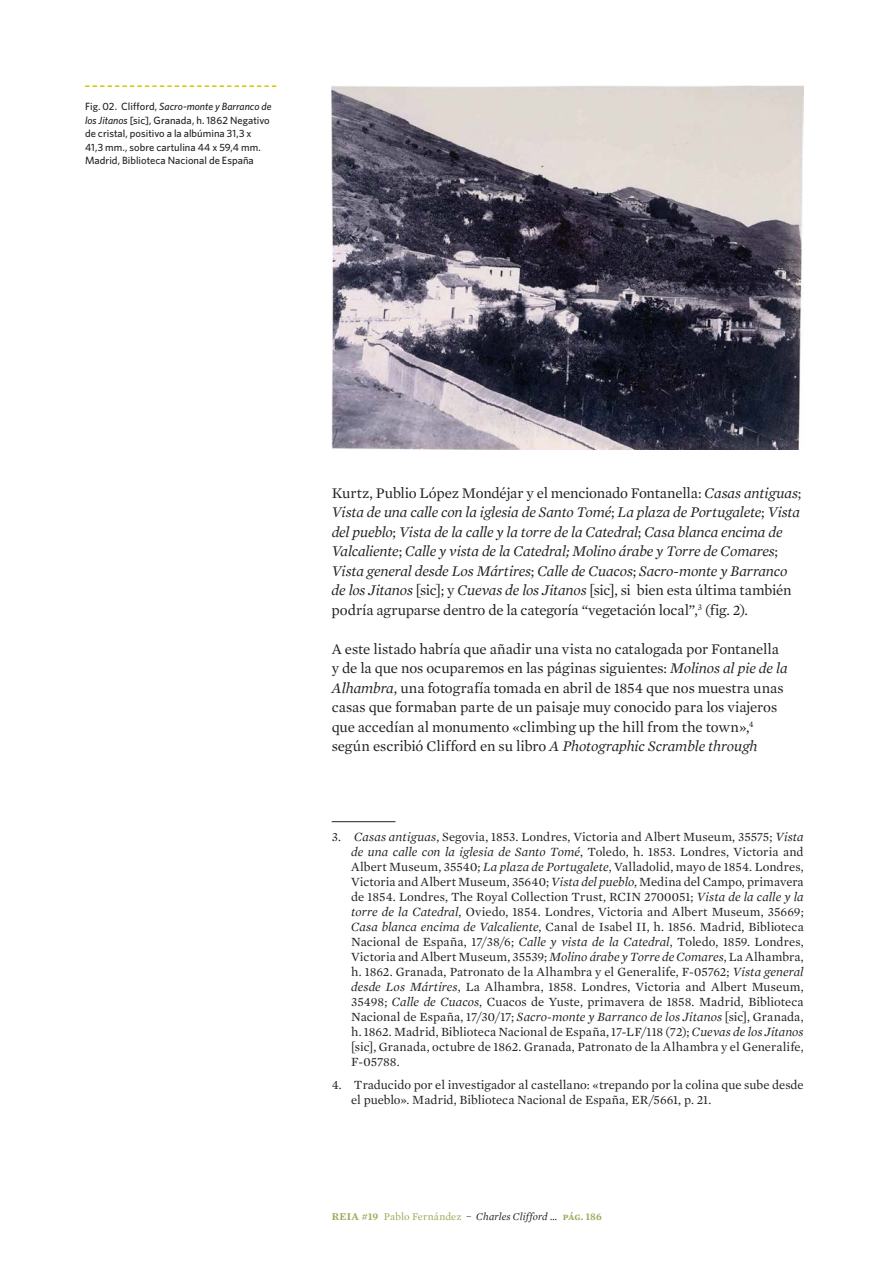
<style>
.page{position:relative;width:893px;height:1263px;background:#fff}
.page>*{position:absolute;margin:0;border:0;box-sizing:border-box;transform-origin:0 0}
.t1{font:italic 15px/19.5px "Mercury Text G1";letter-spacing:-.015em;color:#231f20}
.t2{font:15px/19.5px "Mercury Text G1";letter-spacing:-.005em;color:#231f20}
.t3{font:12.75px/15px "Mercury Text G1";color:#231f20;text-align:justify}
.t4{font:500 10.5px/13.5px "Whitney";letter-spacing:.005em;color:#231f20}
.t5{font:italic 10.5px "Mercury Text G1";letter-spacing:.005em;color:#231f20}
.s1{font-style:italic}
.s2{font-style:normal}
.s3{font-family:"Mercury Text G1 Semibold SC";font-style:normal;color:#9ca856}
.s4{font-style:normal;color:#9ca856}
</style>
<div class="page">
<hr style="left:332px;top:821px;width:63px;height:1px;background:#231f20">
<svg style="left:85px;top:85px;width:191px;height:2px"></svg>
<img style="left:332px;top:85px;width:471px;height:365px">
<p class="t4" style="left:85px;top:100px;width:188px">Fig. 02. Clifford, <span class="s1">Sacro-monte y Barranco de los Jitanos</span> [sic], Granada, h. 1862 Negativo de cristal, positivo a la albúmina 31,3 x 41,3 mm., sobre cartulina 44 x 59,4 mm.<br>Madrid, Biblioteca Nacional de España</p>
<p class="t1" style="left:332px;top:483px;width:471px"><span class="s2">Kurtz, Publio López Mondéjar y el mencionado Fontanella:</span> Casas antiguas<span class="s2">; </span>Vista de una calle con la iglesia de Santo Tomé<span class="s2">;</span> La plaza de Portugalete<span class="s2">;</span> Vista del pueblo<span class="s2">;</span> Vista de la calle y la torre de la Catedral<span class="s2">;</span> Casa blanca encima de Valcaliente<span class="s2">;</span> Calle y vista de la Catedral; Molino árabe y Torre de Comares<span class="s2">; </span>Vista general desde Los Mártires<span class="s2">;</span> Calle de Cuacos<span class="s2">;</span> Sacro-monte y Barranco de los Jitanos <span class="s2">[sic]; y</span> Cuevas de los Jitanos <span class="s2">[sic], si bien esta última también podría agruparse dentro de la categoría “vegetación local”,</span><sup>3</sup> <span class="s2">(fig. 2).</span></p>
<p class="t2" style="left:332px;top:639px;width:458px">A este listado habría que añadir una vista no catalogada por Fontanella y de la que nos ocuparemos en las páginas siguientes: <span class="s1">Molinos al pie de la Alhambra</span>, una fotografía tomada en abril de 1854 que nos muestra unas casas que formaban parte de un paisaje muy conocido para los viajeros que accedían al monumento «climbing up the hill from the town»,<sup>4 </sup>según escribió Clifford en su libro <span class="s1">A Photographic Scramble through</span></p>
<p class="t3" style="left:351px;top:829px;width:454px;text-indent:-20px">3. <span class="s1">Casas antiguas</span>, Segovia, 1853. Londres, Victoria and Albert Museum, 35575; <span class="s1">Vista de una calle con la iglesia de Santo Tomé</span>, Toledo, h. 1853. Londres, Victoria and Albert Museum, 35540; <span class="s1">La plaza de Portugalete</span>, Valladolid, mayo de 1854. Londres, Victoria and Albert Museum, 35640; <span class="s1">Vista del pueblo</span>, Medina del Campo, primavera de 1854. Londres, The Royal Collection Trust, RCIN 2700051; <span class="s1">Vista de la calle y la torre de la Catedral</span>, Oviedo, 1854. Londres, Victoria and Albert Museum, 35669; <span class="s1">Casa blanca encima de Valcaliente</span>, Canal de Isabel II, h. 1856. Madrid, Biblioteca Nacional de España, 17/38/6; <span class="s1">Calle y vista de la Catedral</span>, Toledo, 1859. Londres, Victoria and Albert Museum, 35539; <span class="s1">Molino árabe y Torre de Comares</span>, La Alhambra, h. 1862. Granada, Patronato de la Alhambra y el Generalife, F-05762; <span class="s1">Vista general desde Los Mártires</span>, La Alhambra, 1858. Londres, Victoria and Albert Museum, 35498; <span class="s1">Calle de Cuacos</span>, Cuacos de Yuste, primavera de 1858. Madrid, Biblioteca Nacional de España, 17/30/17; <span class="s1">Sacro-monte y Barranco de los Jitanos</span> [sic], Granada, h. 1862. Madrid, Biblioteca Nacional de España, 17-LF/118 (72); <span class="s1">Cuevas de los Jitanos </span>[sic], Granada, octubre de 1862. Granada, Patronato de la Alhambra y el Generalife, F-05788.</p>
<p class="t3" style="left:351px;top:1077px;width:454px;text-indent:-20px">4. Traducido por el investigador al castellano: «trepando por la colina que sube desde el pueblo». Madrid, Biblioteca Nacional de España, ER/5661, p. 21.</p>
<p class="t5" style="left:332px;top:1210px;width:272px"><span class="s3">REIA #19</span> <span class="s4">Pablo Fernández</span> − Charles Clifford … <span class="s3">pág. 186</span></p>
</div>
